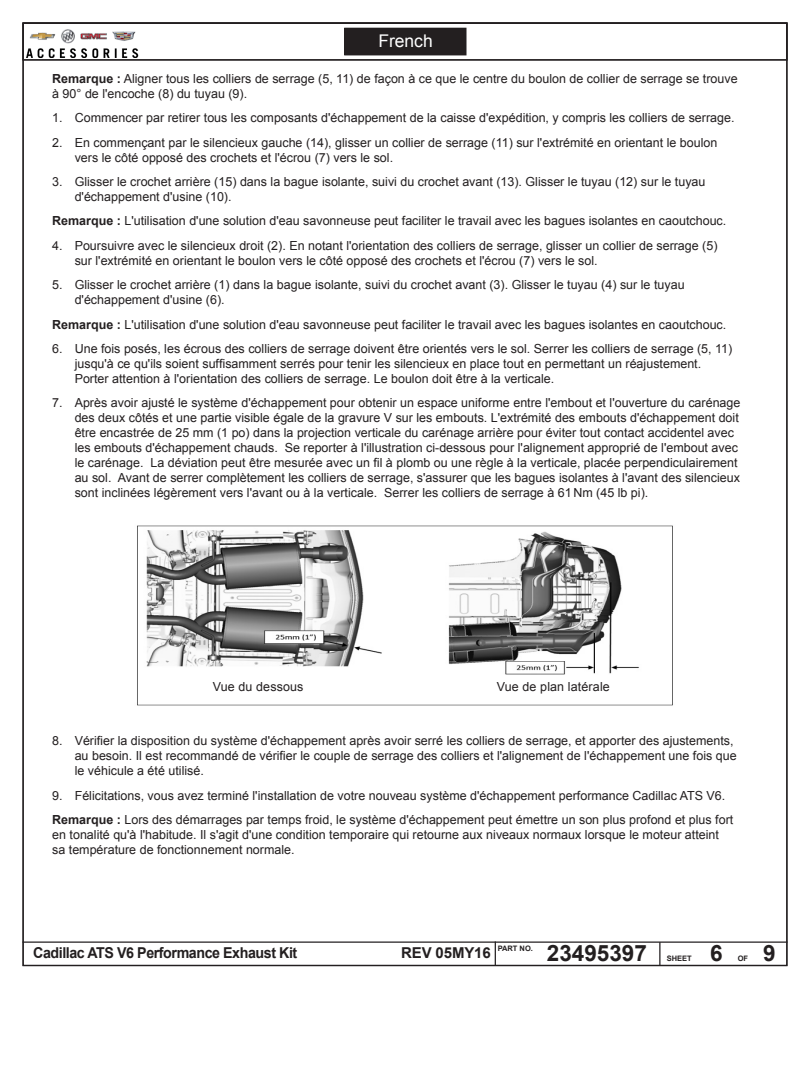
<style>
.page{position:relative;width:810px;height:1080px;background:#fff}
.page>*{position:absolute;margin:0;border:0;box-sizing:border-box;transform-origin:0 0}
.t1{font:700 22.5px "Arial";color:#231f20}
.t2{font:17.5px "Arial";color:#fff}
.t3{font:700 15px "Arial";letter-spacing:-.03em;color:#231f20;scale:.95 1}
.t4{font:700 15px "Arial";letter-spacing:-.01em;color:#231f20}
.para_text_italic{font:12.5px/15px "Arial";color:#231f20}
.t5{font:700 7.5px "Arial";color:#231f20}
.s1{font-weight:700}
</style>
<div class="page">
<hr style="left:22px;top:941px;width:766px;height:2px;background:#231f20">
<hr style="left:659px;top:942px;width:2px;height:24px;background:#231f20">
<svg style="left:495px;top:941px;width:1px;height:25px"></svg>
<div style="left:22px;top:22px;width:766px;height:39px;border:1px solid #231f20"></div>
<img style="left:26px;top:29px;width:113px;height:28px">
<div style="left:345px;top:28px;width:121px;height:27px;background:#231f20"></div>
<img style="left:137px;top:525px;width:536px;height:181px">
<h2 class="t2" style="left:378px;top:30px;width:56px">French</h2>
<p class="para_text_italic" style="left:52px;top:71px;width:687px"><span class="s1">Remarque :</span> Aligner tous les colliers de serrage (5, 11) de façon à ce que le centre du boulon de collier de serrage se trouve à 90° de l'encoche (8) du tuyau (9).</p>
<p class="para_text_italic" style="left:52px;top:111px;width:684px">1. Commencer par retirer tous les composants d'échappement de la caisse d'expédition, y compris les colliers de serrage.</p>
<p class="para_text_italic" style="left:75px;top:135px;width:644px;text-indent:-22px">2. En commençant par le silencieux gauche (14), glisser un collier de serrage (11) sur l'extrémité en orientant le boulon vers le côté opposé des crochets et l'écrou (7) vers le sol.</p>
<p class="para_text_italic" style="left:75px;top:174px;width:632px;text-indent:-22px">3. Glisser le crochet arrière (15) dans la bague isolante, suivi du crochet avant (13). Glisser le tuyau (12) sur le tuyau d'échappement d'usine (10).</p>
<p class="para_text_italic" style="left:52px;top:214px;width:676px"><span class="s1">Remarque :</span> L'utilisation d'une solution d'eau savonneuse peut faciliter le travail avec les bagues isolantes en caoutchouc.</p>
<p class="para_text_italic" style="left:75px;top:238px;width:644px;text-indent:-22px">4. Poursuivre avec le silencieux droit (2). En notant l'orientation des colliers de serrage, glisser un collier de serrage (5) sur l'extrémité en orientant le boulon vers le côté opposé des crochets et l'écrou (7) vers le sol.</p>
<p class="para_text_italic" style="left:75px;top:277px;width:611px;text-indent:-22px">5. Glisser le crochet arrière (1) dans la bague isolante, suivi du crochet avant (3). Glisser le tuyau (4) sur le tuyau d'échappement d'usine (6).</p>
<p class="para_text_italic" style="left:52px;top:317px;width:676px"><span class="s1">Remarque :</span> L'utilisation d'une solution d'eau savonneuse peut faciliter le travail avec les bagues isolantes en caoutchouc.</p>
<p class="para_text_italic" style="left:75px;top:341px;width:659px;text-indent:-22px">6. Une fois posés, les écrous des colliers de serrage doivent être orientés vers le sol. Serrer les colliers de serrage (5, 11) jusqu'à ce qu'ils soient suffisamment serrés pour tenir les silencieux en place tout en permettant un réajustement.<br>Porter attention à l'orientation des colliers de serrage. Le boulon doit être à la verticale.</p>
<p class="para_text_italic" style="left:75px;top:396px;width:667px;text-indent:-22px">7. Après avoir ajusté le système d'échappement pour obtenir un espace uniforme entre l'embout et l'ouverture du carénage des deux côtés et une partie visible égale de la gravure V sur les embouts. L'extrémité des embouts d'échappement doit être encastrée de 25 mm (1 po) dans la projection verticale du carénage arrière pour éviter tout contact accidentel avec les embouts d'échappement chauds. Se reporter à l'illustration ci-dessous pour l'alignement approprié de l'embout avec le carénage. La déviation peut être mesurée avec un fil à plomb ou une règle à la verticale, placée perpendiculairement au sol. Avant de serrer complètement les colliers de serrage, s'assurer que les bagues isolantes à l'avant des silencieux sont inclinées légèrement vers l'avant ou à la verticale. Serrer les colliers de serrage à 61Nm (45 lb pi).</p>
<p class="para_text_italic" style="left:213px;top:680px;width:92px">Vue du dessous</p>
<p class="para_text_italic" style="left:497px;top:680px;width:115px">Vue de plan latérale</p>
<p class="para_text_italic" style="left:75px;top:734px;width:664px;text-indent:-22px">8. Vérifier la disposition du système d'échappement après avoir serré les colliers de serrage, et apporter des ajustements, au besoin. Il est recommandé de vérifier le couple de serrage des colliers et l'alignement de l'échappement une fois que le véhicule a été utilisé.</p>
<p class="para_text_italic" style="left:52px;top:788px;width:675px">9. Félicitations, vous avez terminé l'installation de votre nouveau système d'échappement performance Cadillac ATS V6.</p>
<p class="para_text_italic" style="left:52px;top:812px;width:683px"><span class="s1">Remarque :</span> Lors des démarrages par temps froid, le système d'échappement peut émettre un son plus profond et plus fort en tonalité qu'à l'habitude. Il s'agit d'une condition temporaire qui retourne aux niveaux normaux lorsque le moteur atteint sa température de fonctionnement normale.</p>
<h1 class="t1" style="left:547px;top:938px;width:102px">23495397</h1>
<p class="t5" style="left:667px;top:953px;width:27px">SHEET</p>
<p class="t5" style="left:738px;top:953px;width:12px">OF</p>
<p class="t3" style="left:33px;top:942px;width:279px">Cadillac ATS V6 Performance Exhaust Kit</p>
<p class="t4" style="left:401px;top:942px;width:91px">REV 05MY16</p>
<h1 class="t1" style="left:710px;top:938px;width:14px">6</h1>
<h1 class="t1" style="left:763px;top:938px;width:14px">9</h1>
<p class="t5" style="left:498px;top:944px;width:37px">PART NO.</p>
</div>
